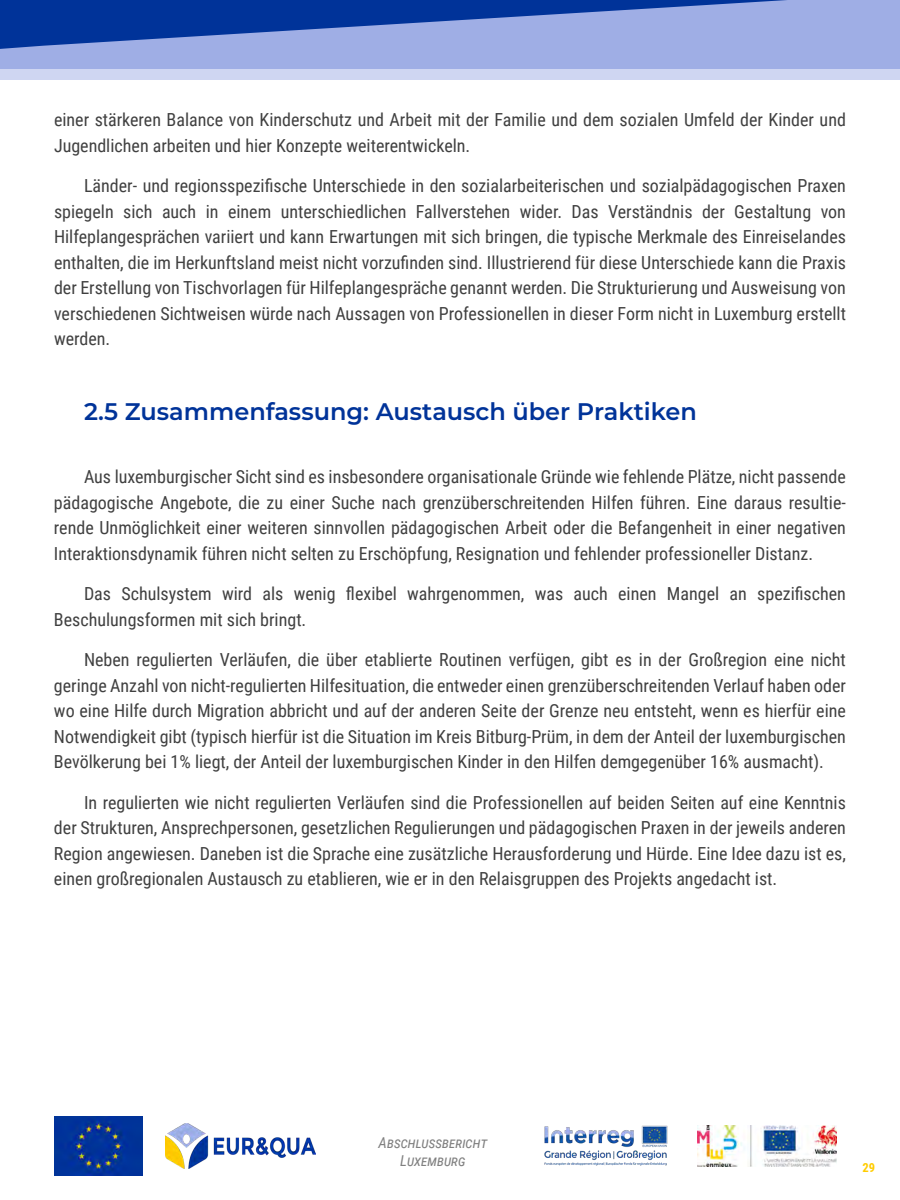
<style>
.page{position:relative;width:900px;height:1200px;background:#fff}
.page>*{position:absolute;margin:0;border:0;box-sizing:border-box;transform-origin:0 0}
.TITRE_2_VLUX{font:600 24px "Montserrat";color:#039}
.Paragraphe{font:18px/25.5px "Roboto Condensed";color:#404040;text-align:justify}
.t1{font:italic 15px/18px "Roboto Condensed";color:#808080;text-align:center}
.t2{font:700 12.45px "Roboto Condensed";color:#fc0}
</style>
<div class="page">
<div style="left:0;top:0;width:900px;height:69px;background:#9faee5"></div>
<div style="left:0;top:69px;width:900px;height:10px;background:#cfd6f2"></div>
<svg style="left:0;top:0;width:787px;height:49px"></svg>
<img style="left:166px;top:1124px;width:149px;height:44px">
<img style="left:54px;top:1117px;width:88px;height:58px">
<img style="left:544px;top:1125px;width:124px;height:41px">
<img style="left:698px;top:1125px;width:138px;height:42px">
<p class="Paragraphe" style="left:54px;top:106px;width:793px">einer stärkeren Balance von Kinderschutz und Arbeit mit der Familie und dem sozialen Umfeld der Kinder und<br>Jugendlichen arbeiten und hier Konzepte weiterentwickeln.</p>
<p class="Paragraphe" style="left:54px;top:172px;width:794px;text-indent:30px">Länder- und regionsspezifische Unterschiede in den sozialarbeiterischen und sozialpädagogischen Praxen spiegeln sich auch in einem unterschiedlichen Fallverstehen wider. Das Verständnis der Gestaltung von Hilfeplangesprächen variiert und kann Erwartungen mit sich bringen, die typische Merkmale des Einreiselandes enthalten, die im Herkunftsland meist nicht vorzufinden sind. Illustrierend für diese Unterschiede kann die Praxis der Erstellung von Tischvorlagen für Hilfeplangespräche genannt werden. Die Strukturierung und Ausweisung von verschiedenen Sichtweisen würde nach Aussagen von Professionellen in dieser Form nicht in Luxemburg erstellt werden.</p>
<p class="TITRE_2_VLUX" style="left:84px;top:394px;width:614px">2.5 Zusammenfassung: Austausch über Praktiken</p>
<p class="Paragraphe" style="left:54px;top:463px;width:794px;text-indent:30px">Aus luxemburgischer Sicht sind es insbesondere organisationale Gründe wie fehlende Plätze, nicht passende pädagogische Angebote, die zu einer Suche nach grenzüberschreitenden Hilfen führen. Eine daraus resultie&shy;rende Unmöglichkeit einer weiteren sinnvollen pädagogischen Arbeit oder die Befangenheit in einer negativen Interaktionsdynamik führen nicht selten zu Erschöpfung, Resignation und fehlender professioneller Distanz.</p>
<p class="Paragraphe" style="left:54px;top:580px;width:794px;text-indent:30px">Das Schulsystem wird als wenig flexibel wahrgenommen, was auch einen Mangel an spezifischen<br>Beschulungsformen mit sich bringt.</p>
<p class="Paragraphe" style="left:54px;top:646px;width:794px;text-indent:30px">Neben regulierten Verläufen, die über etablierte Routinen verfügen, gibt es in der Großregion eine nicht geringe Anzahl von nicht-regulierten Hilfesituation, die entweder einen grenzüberschreitenden Verlauf haben oder wo eine Hilfe durch Migration abbricht und auf der anderen Seite der Grenze neu entsteht, wenn es hierfür eine Notwendigkeit gibt (typisch hierfür ist die Situation im Kreis Bitburg-Prüm, in dem der Anteil der luxemburgischen Bevölkerung bei 1% liegt, der Anteil der luxemburgischen Kinder in den Hilfen demgegenüber 16% ausmacht).</p>
<p class="Paragraphe" style="left:54px;top:789px;width:793px;text-indent:30px">In regulierten wie nicht regulierten Verläufen sind die Professionellen auf beiden Seiten auf eine Kenntnis der Strukturen, Ansprechpersonen, gesetzlichen Regulierungen und pädagogischen Praxen in der jeweils anderen Region angewiesen. Daneben ist die Sprache eine zusätzliche Herausforderung und Hürde. Eine Idee dazu ist es, einen großregionalen Austausch zu etablieren, wie er in den Relaisgruppen des Projekts angedacht ist.</p>
<p class="t1" style="left:379px;top:1133px;width:110px">Abschlussbericht<br>Luxemburg</p>
<p class="t2" style="left:862px;top:1159px;width:14px">29</p>
</div>
